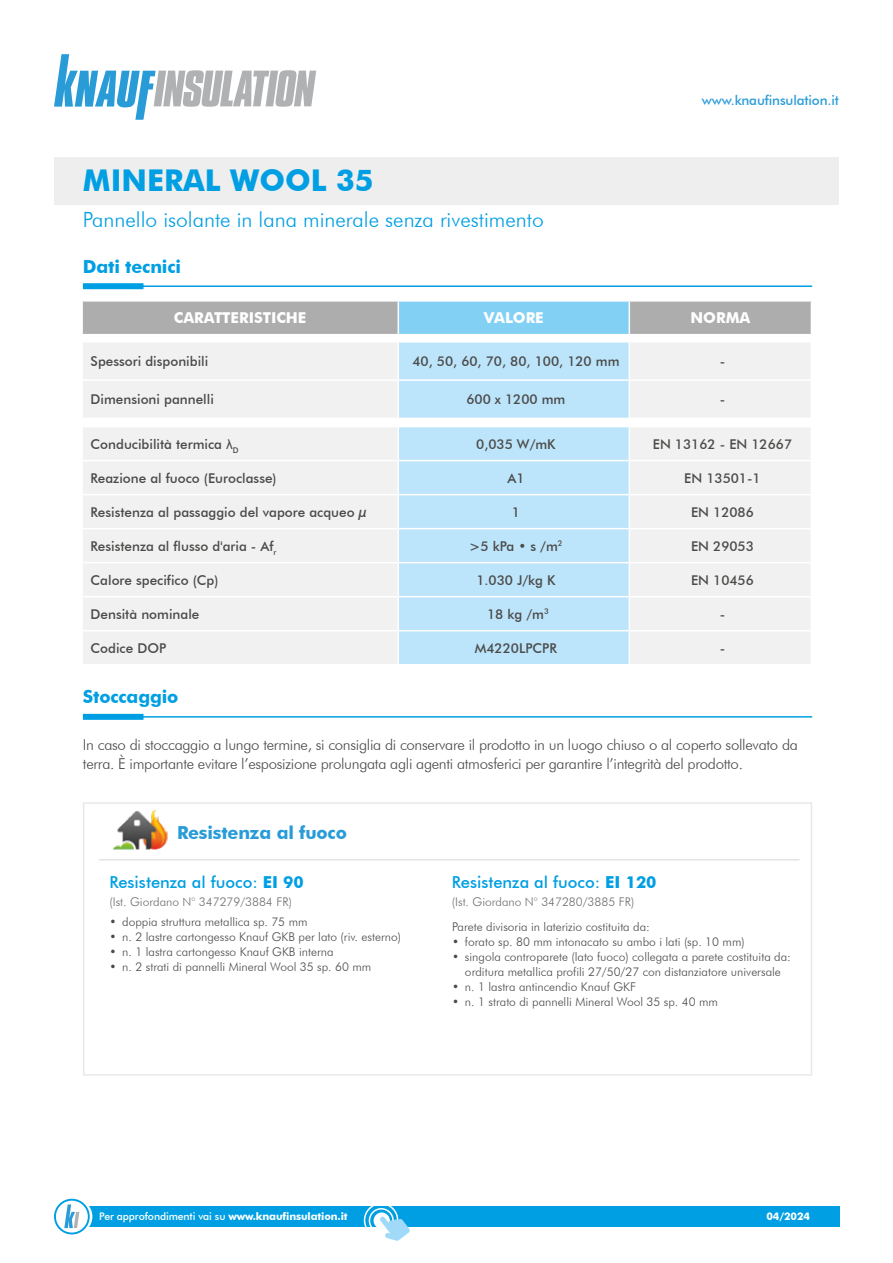
<style>
.page{position:relative;width:893px;height:1263px;background:#fff}
.page>*{position:absolute;margin:0;border:0;box-sizing:border-box;transform-origin:0 0}
.t1{font:700 30px "Futura BT";color:#009fe3}
.t2{font:300 21px "Futura BT";color:#009fe3}
.t3{font:700 18px "Futura BT";letter-spacing:-.01em;color:#009fe3}
.t4{font:700 18px "Futura BT";letter-spacing:-.01em;color:#299cd8}
.t5{font:500 16.5px "Futura BT";color:#009fe3}
.t6{font:300 15px/19.5px "Futura BT";letter-spacing:-.02em;color:#4a4a49}
.t7{font:700 15px "Futura BT";color:#fff}
.t8{font:500 13.5px "Futura BT";color:#4a4a49}
.t9{font:500 13.5px "Futura BT";letter-spacing:-.01em;color:#299cd8}
.t10{font:300 12px/15px "Futura BT";color:#4a4a49;text-align:center}
.t11{font:300 12px "Futura BT";color:#706f6f}
.t12{font:500 10.5px "Futura BT";letter-spacing:-.01em;color:#fff}
.t13{font:700 10.5px "Futura BT";letter-spacing:-.01em;color:#fff}
.s1{font-family:"Arial";font-weight:400}
.s2{font-weight:700}
</style>
<div class="page">
<div style="left:73px;top:1206px;width:767px;height:21px;background:#009fe3"></div>
<svg style="left:58px;top:1200px;width:33px;height:33px"></svg>
<div style="left:57px;top:1199px;width:35px;height:35px;border:2px solid #fff;border-radius:50%"></div>
<svg style="left:55px;top:1200px;width:34px;height:33px"></svg>
<div style="left:54px;top:1199px;width:36px;height:35px;border:2px solid #009fe3;border-radius:50%"></div>
<svg style="left:64px;top:1204px;width:15px;height:24px"></svg>
<div style="left:374px;top:1212px;width:16px;height:17px;background:#fff;border-radius:50%"></div>
<div style="left:369px;top:1208px;width:25px;height:25px;border:2px solid #fff;border-radius:50%"></div>
<div style="left:364px;top:1203px;width:34px;height:34px;border:2px solid #fff;border-radius:50%"></div>
<svg style="left:380px;top:1217px;width:30px;height:24px"></svg>
<svg style="left:54px;top:54px;width:262px;height:66px"></svg>
<div style="left:54px;top:157px;width:785px;height:47px;background:#eee"></div>
<div style="left:83px;top:343px;width:728px;height:321px;background:#f1f1f1"></div>
<div style="left:399px;top:343px;width:230px;height:321px;background:#bce4fa"></div>
<div style="left:82px;top:418px;width:729px;height:9px;background:#fff"></div>
<svg style="left:82px;top:301px;width:729px;height:34px;background:#a5bcc7"></svg>
<hr style="left:398px;top:343px;width:1px;height:36px;background:#fff">
<hr style="left:629px;top:343px;width:1px;height:36px;background:#fff">
<hr style="left:81px;top:379px;width:317px;height:2px;background:#fff">
<hr style="left:398px;top:379px;width:231px;height:2px;background:#fff">
<hr style="left:398px;top:381px;width:1px;height:37px;background:#fff">
<hr style="left:629px;top:379px;width:183px;height:2px;background:#fff">
<hr style="left:629px;top:381px;width:1px;height:37px;background:#fff">
<hr style="left:398px;top:427px;width:1px;height:33px;background:#fff">
<hr style="left:629px;top:427px;width:1px;height:33px;background:#fff">
<hr style="left:81px;top:460px;width:317px;height:1px;background:#fff">
<hr style="left:398px;top:460px;width:231px;height:1px;background:#fff">
<hr style="left:398px;top:461px;width:1px;height:33px;background:#fff">
<hr style="left:629px;top:460px;width:183px;height:1px;background:#fff">
<hr style="left:629px;top:461px;width:1px;height:33px;background:#fff">
<hr style="left:81px;top:494px;width:317px;height:1px;background:#fff">
<hr style="left:398px;top:494px;width:231px;height:1px;background:#fff">
<hr style="left:398px;top:495px;width:1px;height:33px;background:#fff">
<hr style="left:629px;top:494px;width:183px;height:1px;background:#fff">
<hr style="left:629px;top:495px;width:1px;height:33px;background:#fff">
<hr style="left:81px;top:528px;width:317px;height:1px;background:#fff">
<hr style="left:398px;top:528px;width:231px;height:1px;background:#fff">
<hr style="left:398px;top:529px;width:1px;height:33px;background:#fff">
<hr style="left:629px;top:528px;width:183px;height:1px;background:#fff">
<hr style="left:629px;top:529px;width:1px;height:33px;background:#fff">
<hr style="left:81px;top:562px;width:317px;height:1px;background:#fff">
<hr style="left:398px;top:562px;width:231px;height:1px;background:#fff">
<hr style="left:398px;top:563px;width:1px;height:33px;background:#fff">
<hr style="left:629px;top:562px;width:183px;height:1px;background:#fff">
<hr style="left:629px;top:563px;width:1px;height:33px;background:#fff">
<hr style="left:81px;top:596px;width:317px;height:1px;background:#fff">
<hr style="left:398px;top:596px;width:231px;height:1px;background:#fff">
<hr style="left:398px;top:597px;width:1px;height:33px;background:#fff">
<hr style="left:629px;top:596px;width:183px;height:1px;background:#fff">
<hr style="left:629px;top:597px;width:1px;height:33px;background:#fff">
<hr style="left:81px;top:630px;width:317px;height:1px;background:#fff">
<hr style="left:398px;top:630px;width:231px;height:1px;background:#fff">
<hr style="left:398px;top:631px;width:1px;height:33px;background:#fff">
<hr style="left:629px;top:630px;width:183px;height:1px;background:#fff">
<hr style="left:629px;top:631px;width:1px;height:33px;background:#fff">
<hr style="left:83px;top:285px;width:729px;height:2px;background:#009fe3">
<div style="left:83px;top:283px;width:61px;height:6px;background:#009fe3"></div>
<div style="left:83px;top:802px;width:729px;height:274px;border:2px solid #e3e3e3"></div>
<hr style="left:99px;top:859px;width:700px;height:1px;background:#e3e3e3">
<img style="left:99px;top:811px;width:73px;height:50px">
<hr style="left:83px;top:716px;width:729px;height:2px;background:#009fe3">
<div style="left:83px;top:714px;width:61px;height:6px;background:#009fe3"></div>
<h1 class="t1" style="left:83px;top:162px;width:292px">MINERAL WOOL 35</h1>
<h2 class="t2" style="left:83px;top:207px;width:462px">Pannello isolante in lana minerale senza rivestimento</h2>
<h3 class="t3" style="left:83px;top:255px;width:100px">Dati tecnici</h3>
<p class="t9" style="left:702px;top:92px;width:139px">www.knaufinsulation.it</p>
<p class="t7" style="left:174px;top:309px;width:134px">CARATTERISTICHE</p>
<p class="t7" style="left:484px;top:309px;width:61px">VALORE</p>
<p class="t7" style="left:690px;top:309px;width:61px">NORMA</p>
<p class="t8" style="left:91px;top:353px;width:119px">Spessori disponibili</p>
<p class="t8" style="left:412px;top:353px;width:209px">40, 50, 60, 70, 80, 100, 120 mm</p>
<p class="t8" style="left:720px;top:353px;width:7px">-</p>
<p class="t8" style="left:91px;top:391px;width:125px">Dimensioni pannelli</p>
<p class="t8" style="left:466px;top:391px;width:101px">600 x 1200 mm</p>
<p class="t8" style="left:720px;top:391px;width:7px">-</p>
<p class="t8" style="left:91px;top:436px;width:150px">Conducibilità termica <span class="s1">λ</span><sub>D</sub></p>
<p class="t8" style="left:476px;top:436px;width:81px">0,035 W/mK</p>
<p class="t8" style="left:653px;top:436px;width:141px">EN 13162 - EN 12667</p>
<p class="t8" style="left:91px;top:470px;width:188px">Reazione al fuoco (Euroclasse)</p>
<p class="t8" style="left:507px;top:470px;width:19px">A1</p>
<p class="t8" style="left:684px;top:470px;width:78px">EN 13501-1</p>
<p class="t8" style="left:91px;top:504px;width:278px">Resistenza al passaggio del vapore acqueo µ</p>
<p class="t8" style="left:512px;top:504px;width:10px">1</p>
<p class="t8" style="left:691px;top:504px;width:64px">EN 12086</p>
<p class="t8" style="left:91px;top:538px;width:187px">Resistenza al flusso d'aria - Af<sub>r</sub></p>
<p class="t8" style="left:469px;top:538px;width:95px">&gt;5 kPa • s /m<sup>2</sup></p>
<p class="t8" style="left:691px;top:538px;width:64px">EN 29053</p>
<p class="t8" style="left:91px;top:572px;width:129px">Calore specifico (Cp)</p>
<p class="t8" style="left:476px;top:572px;width:81px">1.030 J/kg K</p>
<p class="t8" style="left:691px;top:572px;width:64px">EN 10456</p>
<p class="t8" style="left:91px;top:606px;width:110px">Densità nominale</p>
<p class="t8" style="left:487px;top:606px;width:63px">18 kg /m<sup>3</sup></p>
<p class="t8" style="left:720px;top:606px;width:7px">-</p>
<p class="t8" style="left:91px;top:640px;width:77px">Codice DOP</p>
<p class="t8" style="left:475px;top:640px;width:84px">M4220LPCPR</p>
<p class="t8" style="left:720px;top:640px;width:7px">-</p>
<h3 class="t3" style="left:83px;top:686px;width:97px">Stoccaggio</h3>
<p class="t6" style="left:83px;top:734px;width:716px">In caso di stoccaggio a lungo termine, si consiglia di conservare il prodotto in un luogo chiuso o al coperto sollevato da terra. È importante evitare l’esposizione prolungata agli agenti atmosferici per garantire l’integrità del prodotto.</p>
<h3 class="t4" style="left:177px;top:821px;width:171px">Resistenza al fuoco</h3>
<h3 class="t5" style="left:109px;top:872px;width:196px">Resistenza al fuoco: <span class="s2">EI 90</span></h3>
<p class="t11" style="left:109px;top:894px;width:184px">(Ist. Giordano N° 347279/3884 FR)</p>
<p class="t10" style="left:109px;top:914px;width:200px">• doppia struttura metallica sp. 75 mm</p>
<p class="t10" style="left:109px;top:929px;width:293px">• n. 2 lastre cartongesso Knauf GKB per lato (riv. esterno)</p>
<p class="t10" style="left:109px;top:944px;width:226px">• n. 1 lastra cartongesso Knauf GKB interna</p>
<p class="t10" style="left:109px;top:959px;width:263px">• n. 2 strati di pannelli Mineral Wool 35 sp. 60 mm</p>
<h3 class="t5" style="left:452px;top:872px;width:206px">Resistenza al fuoco: <span class="s2">EI 120</span></h3>
<p class="t11" style="left:452px;top:894px;width:184px">(Ist. Giordano N° 347280/3885 FR)</p>
<p class="t10" style="left:452px;top:919px;width:199px">Parete divisoria in laterizio costituita da:</p>
<p class="t10" style="left:452px;top:934px;width:294px">• forato sp. 80 mm intonacato su ambo i lati (sp. 10 mm)</p>
<p class="t10" style="left:452px;top:949px;width:340px">• singola controparete (lato fuoco) collegata a parete costituita da: orditura metallica profili 27/50/27 con distanziatore universale</p>
<p class="t10" style="left:452px;top:979px;width:185px">• n. 1 lastra antincendio Knauf GKF</p>
<p class="t10" style="left:452px;top:994px;width:267px">• n. 1 strato di pannelli Mineral Wool 35 sp. 40 mm</p>
<p class="t12" style="left:99px;top:1210px;width:250px">Per approfondimenti vai su <span class="s2">www.knaufinsulation.it</span></p>
<p class="t13" style="left:766px;top:1210px;width:45px">04/2024</p>
</div>
